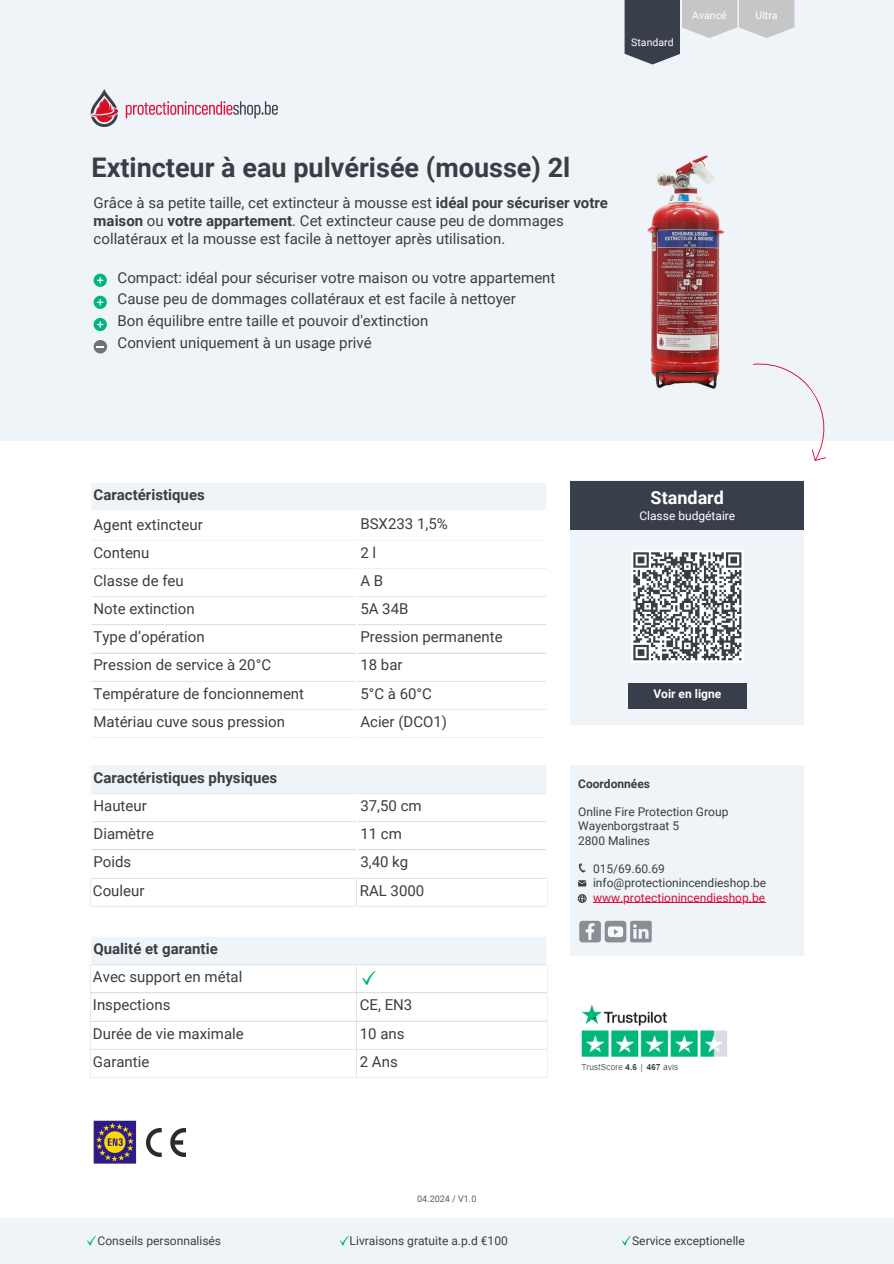
<style>
.page{position:relative;width:894px;height:1264px;background:#fff}
.page>*{position:absolute;margin:0;border:0;box-sizing:border-box;transform-origin:0 0}
.t1{font:700 27px "Roboto";color:#393e44}
.t2{font:700 18px "Roboto";color:#fff}
.t3{font:15px/18px "Roboto";color:#393e44}
.t4{font:700 15px "Roboto";color:#393e44}
.t5{font:12px/14.2px "Roboto";color:#393e44}
.t6{font:12px "Roboto";color:#dc0a3a}
.t7{font:12px "Roboto";color:#fff}
.t8{font:700 12px "Roboto";color:#393e44}
.t9{font:700 12px "Roboto";color:#fff}
.t10{font:10.5px "Roboto";color:#fff}
.t11{font:9px "Roboto";color:#393e44}
.s1{font-weight:700}
</style>
<div class="page">
<div style="left:0;top:0;width:893px;height:440px;background:#eff4f9"></div>
<img style="left:647px;top:155px;width:77px;height:234px">
<div style="left:570px;top:480px;width:233px;height:244px;background:#eff4f9"></div>
<div style="left:570px;top:481px;width:233px;height:48px;background:#393e4b"></div>
<svg style="left:752px;top:363px;width:92px;height:98px"></svg>
<svg style="left:91px;top:483px;width:455px;height:481px"></svg>
<svg style="left:90px;top:878px;width:1px;height:27px"></svg>
<svg style="left:356px;top:878px;width:1px;height:27px"></svg>
<hr style="left:91px;top:540px;width:455px;height:1px;background:#eff4f9">
<hr style="left:91px;top:568px;width:455px;height:1px;background:#eff4f9">
<hr style="left:91px;top:596px;width:455px;height:1px;background:#eff4f9">
<hr style="left:91px;top:624px;width:455px;height:1px;background:#eff4f9">
<hr style="left:91px;top:652px;width:455px;height:1px;background:#eff4f9">
<hr style="left:91px;top:680px;width:455px;height:1px;background:#eff4f9">
<hr style="left:91px;top:708px;width:455px;height:2px;background:#eff4f9">
<hr style="left:91px;top:737px;width:455px;height:1px;background:#eff4f9">
<hr style="left:91px;top:765px;width:455px;height:1px;background:#eff4f9">
<hr style="left:91px;top:793px;width:455px;height:1px;background:#eff4f9">
<hr style="left:91px;top:821px;width:455px;height:1px;background:#eff4f9">
<hr style="left:91px;top:849px;width:455px;height:1px;background:#eff4f9">
<hr style="left:91px;top:877px;width:455px;height:1px;background:#eff4f9">
<hr style="left:91px;top:905px;width:455px;height:1px;background:#eff4f9">
<hr style="left:91px;top:964px;width:455px;height:1px;background:#eff4f9">
<hr style="left:91px;top:992px;width:455px;height:1px;background:#eff4f9">
<hr style="left:91px;top:1020px;width:455px;height:1px;background:#eff4f9">
<hr style="left:91px;top:1048px;width:455px;height:1px;background:#eff4f9">
<hr style="left:90px;top:1076px;width:457px;height:1px;background:#eff4f9">
<hr style="left:356px;top:512px;width:2px;height:254px;background:#fff">
<hr style="left:356px;top:793px;width:2px;height:85px;background:#fff">
<hr style="left:356px;top:905px;width:2px;height:29px;background:#fff">
<hr style="left:89px;top:510px;width:459px;height:2px;background:#fff">
<hr style="left:89px;top:934px;width:459px;height:2px;background:#fff">
<img style="left:89px;top:89px;width:188px;height:37px">
<svg style="left:94px;top:274px;width:13px;height:13px"></svg>
<svg style="left:94px;top:340px;width:13px;height:13px"></svg>
<svg style="left:94px;top:296px;width:13px;height:13px"></svg>
<div style="left:570px;top:765px;width:233px;height:190px;background:#eff4f9"></div>
<svg style="left:579px;top:920px;width:21px;height:22px"></svg>
<div style="left:604px;top:920px;width:22px;height:22px;background:#898e94;border-radius:3px"></div>
<svg style="left:607px;top:926px;width:16px;height:11px"></svg>
<svg style="left:630px;top:920px;width:21px;height:22px"></svg>
<svg style="left:578px;top:863px;width:7px;height:9px"></svg>
<svg style="left:578px;top:880px;width:8px;height:6px"></svg>
<svg style="left:577px;top:894px;width:9px;height:9px"></svg>
<hr style="left:593px;top:902px;width:172px;height:1px;background:#dc0a3a">
<img style="left:581px;top:1004px;width:146px;height:68px">
<div style="left:628px;top:682px;width:118px;height:26px;background:#393e4b"></div>
<svg style="left:631px;top:551px;width:112px;height:110px"></svg>
<svg style="left:94px;top:318px;width:13px;height:13px"></svg>
<img style="left:93px;top:1120px;width:44px;height:43px">
<img style="left:146px;top:1128px;width:40px;height:28px">
<div style="left:738px;top:0;width:56px;height:38px;background:#c6c6c6"></div>
<div style="left:681px;top:0;width:56px;height:38px;background:#c6c6c6"></div>
<svg style="left:624px;top:0;width:56px;height:64px;background:#484d59"></svg>
<div style="left:0;top:1217px;width:893px;height:46px;background:#eff4f9"></div>
<svg style="left:87px;top:1235px;width:9px;height:10px"></svg>
<svg style="left:339px;top:1236px;width:9px;height:9px"></svg>
<svg style="left:621px;top:1236px;width:9px;height:9px"></svg>
<svg style="left:362px;top:971px;width:13px;height:13px"></svg>
<p class="t10" style="left:631px;top:36px;width:44px">Standard</p>
<h3 class="t10" style="left:692px;top:9px;width:36px">Avancé</h3>
<p class="t10" style="left:755px;top:9px;width:24px">Ultra</p>
<p class="t1" style="left:91px;top:152px;width:480px">Extincteur à eau pulvérisée (mousse) 2l</p>
<p class="t3" style="left:94px;top:194px;width:515px">Grâce à sa petite taille, cet extincteur à mousse est <span class="s1">idéal pour sécuriser votre maison</span> ou <span class="s1">votre appartement</span>. Cet extincteur cause peu de dommages collatéraux et la mousse est facile à nettoyer après utilisation.</p>
<p class="t3" style="left:117px;top:268px;width:439px">Compact: idéal pour sécuriser votre maison ou votre appartement</p>
<p class="t3" style="left:117px;top:290px;width:400px">Cause peu de dommages collatéraux et est facile à nettoyer</p>
<p class="t3" style="left:117px;top:312px;width:312px">Bon équilibre entre taille et pouvoir d'extinction</p>
<p class="t3" style="left:117px;top:334px;width:255px">Convient uniquement à un usage privé</p>
<h5 class="t4" style="left:93px;top:486px;width:113px">Caractéristiques</h5>
<p class="t3" style="left:93px;top:516px;width:111px">Agent extincteur</p>
<p class="t3" style="left:360px;top:515px;width:89px">BSX233 1,5%</p>
<h1 class="t3" style="left:93px;top:544px;width:57px">Contenu</h1>
<h2 class="t3" style="left:360px;top:544px;width:17px">2l</h2>
<h2 class="t3" style="left:93px;top:572px;width:92px">Classe de feu</h2>
<p class="t3" style="left:360px;top:572px;width:24px">AB</p>
<h2 class="t3" style="left:93px;top:600px;width:103px">Note extinction</h2>
<p class="t3" style="left:360px;top:600px;width:50px">5A 34B</p>
<h2 class="t3" style="left:93px;top:628px;width:113px">Type d’opération</h2>
<p class="t3" style="left:360px;top:628px;width:144px">Pression permanente</p>
<h2 class="t3" style="left:93px;top:656px;width:179px">Pression de service à 20°C</h2>
<p class="t3" style="left:360px;top:656px;width:44px">18 bar</p>
<p class="t3" style="left:93px;top:684px;width:212px">Température de foncionnement</p>
<p class="t3" style="left:360px;top:684px;width:73px">5°C à 60°C</p>
<p class="t3" style="left:93px;top:712px;width:193px">Matériau cuve sous pression</p>
<p class="t3" style="left:360px;top:712px;width:88px">Acier (DCO1)</p>
<h5 class="t2" style="left:650px;top:487px;width:75px">Standard</h5>
<h5 class="t7" style="left:639px;top:509px;width:97px">Classe budgétaire</h5>
<p class="t9" style="left:653px;top:687px;width:69px">Voir en ligne</p>
<p class="t4" style="left:93px;top:769px;width:185px">Caractéristiques physiques</p>
<p class="t3" style="left:93px;top:797px;width:55px">Hauteur</p>
<p class="t3" style="left:360px;top:797px;width:63px">37,50 cm</p>
<p class="t3" style="left:93px;top:825px;width:62px">Diamètre</p>
<p class="t3" style="left:360px;top:825px;width:43px">11 cm</p>
<p class="t3" style="left:93px;top:853px;width:39px">Poids</p>
<p class="t3" style="left:360px;top:853px;width:49px">3,40 kg</p>
<p class="t3" style="left:93px;top:881px;width:53px">Couleur</p>
<p class="t3" style="left:360px;top:881px;width:66px">RAL 3000</p>
<p class="t4" style="left:93px;top:939px;width:126px">Qualité et garantie</p>
<p class="t3" style="left:93px;top:968px;width:151px">Avec support en métal</p>
<p class="t3" style="left:93px;top:996px;width:79px">Inspections</p>
<p class="t3" style="left:360px;top:996px;width:54px">CE, EN3</p>
<p class="t3" style="left:93px;top:1024px;width:152px">Durée de vie maximale</p>
<p class="t3" style="left:360px;top:1024px;width:46px">10 ans</p>
<p class="t3" style="left:93px;top:1052px;width:58px">Garantie</p>
<p class="t3" style="left:360px;top:1052px;width:39px">2 Ans</p>
<p class="t11" style="left:417px;top:1193px;width:61px">04.2024 / V1.0</p>
<p class="t8" style="left:578px;top:776px;width:73px">Coordonnées</p>
<p class="t5" style="left:578px;top:805px;width:152px">Online Fire Protection Group<br>Wayenborgstraat 5<br>2800 Malines</p>
<p class="t5" style="left:593px;top:862px;width:73px">015/69.60.69</p>
<p class="t5" style="left:593px;top:876px;width:175px">info@protectionincendieshop.be</p>
<p class="t6" style="left:593px;top:890px;width:173px">www.protectionincendieshop.be</p>
<p class="t5" style="left:97px;top:1233px;width:125px">Conseils personnalisés</p>
<p class="t5" style="left:349px;top:1233px;width:160px">Livraisons gratuite a.p.d €100</p>
<p class="t5" style="left:632px;top:1233px;width:114px">Service exceptionelle</p>
</div>
